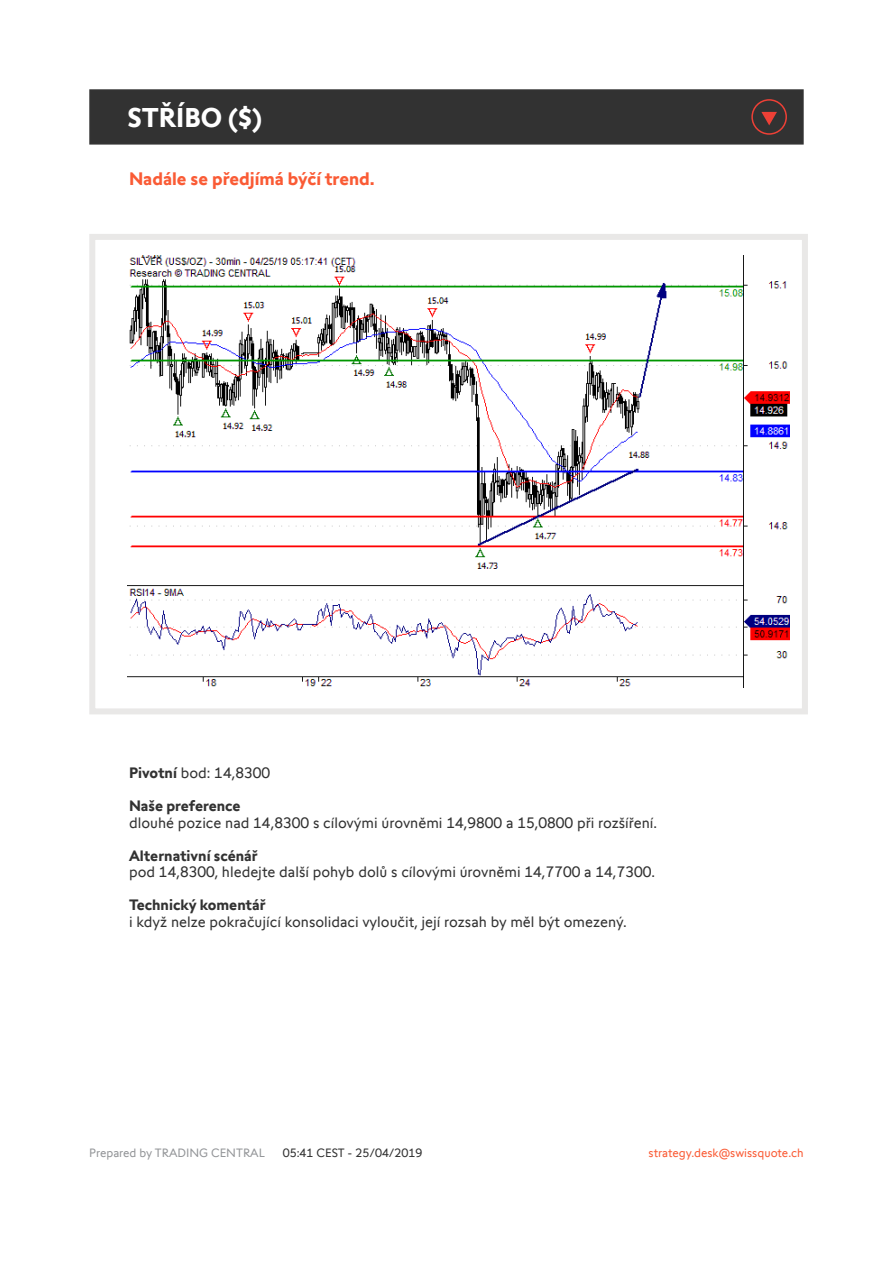
<style>
.page{position:relative;width:893px;height:1263px;background:#fff}
.page>*{position:absolute;margin:0;border:0;box-sizing:border-box;transform-origin:0 0}
.t1{font:700 27px "Swissquote CT";color:#fff}
.t2{font:700 18px "Swissquote CT";color:#fa5b35}
.t3{font:15px "Swissquote CT";color:#323232}
.t4{font:700 15px "Swissquote CT";color:#323232}
.t5{font:12px "Swissquote CT";color:#fa5b35}
.t6{font:12px "Swissquote CT";color:#939598}
.t7{font:12px "Swissquote CT";color:#323232}
.s1{font-weight:700}
</style>
<div class="page">
<div style="left:89px;top:234px;width:719px;height:480px;border:6px solid #e9e8e7"></div>
<div style="left:89px;top:89px;width:715px;height:56px;background:#323232;border:2px solid #323232"></div>
<img style="left:128px;top:255px;width:661px;height:432px">
<svg style="left:751px;top:99px;width:36px;height:36px"></svg>
<h1 class="t1" style="left:128px;top:101px;width:136px">STŘÍBO ($)</h1>
<p class="t2" style="left:129px;top:168px;width:247px">Nadále se předjímá býčí trend.</p>
<p class="t3" style="left:129px;top:764px;width:143px"><span class="s1">Pivotní</span> bod: 14,8300</p>
<p class="t4" style="left:129px;top:797px;width:113px">Naše preference</p>
<p class="t3" style="left:129px;top:814px;width:530px">dlouhé pozice nad 14,8300 s cílovými úrovněmi 14,9800 a 15,0800 při rozšíření.</p>
<p class="t4" style="left:129px;top:846px;width:130px">Alternativní scénář</p>
<p class="t3" style="left:129px;top:863px;width:528px">pod 14,8300, hledejte další pohyb dolů s cílovými úrovněmi 14,7700 a 14,7300.</p>
<p class="t4" style="left:129px;top:896px;width:138px">Technický komentář</p>
<p class="t3" style="left:129px;top:913px;width:499px">i když nelze pokračující konsolidaci vyloučit, její rozsah by měl být omezený.</p>
<p class="t6" style="left:89px;top:1145px;width:177px">Prepared by TRADING CENTRAL</p>
<p class="t7" style="left:283px;top:1145px;width:141px">05:41 CEST - 25/04/2019</p>
<p class="t5" style="left:649px;top:1145px;width:157px">strategy.desk@swissquote.ch</p>
</div>
